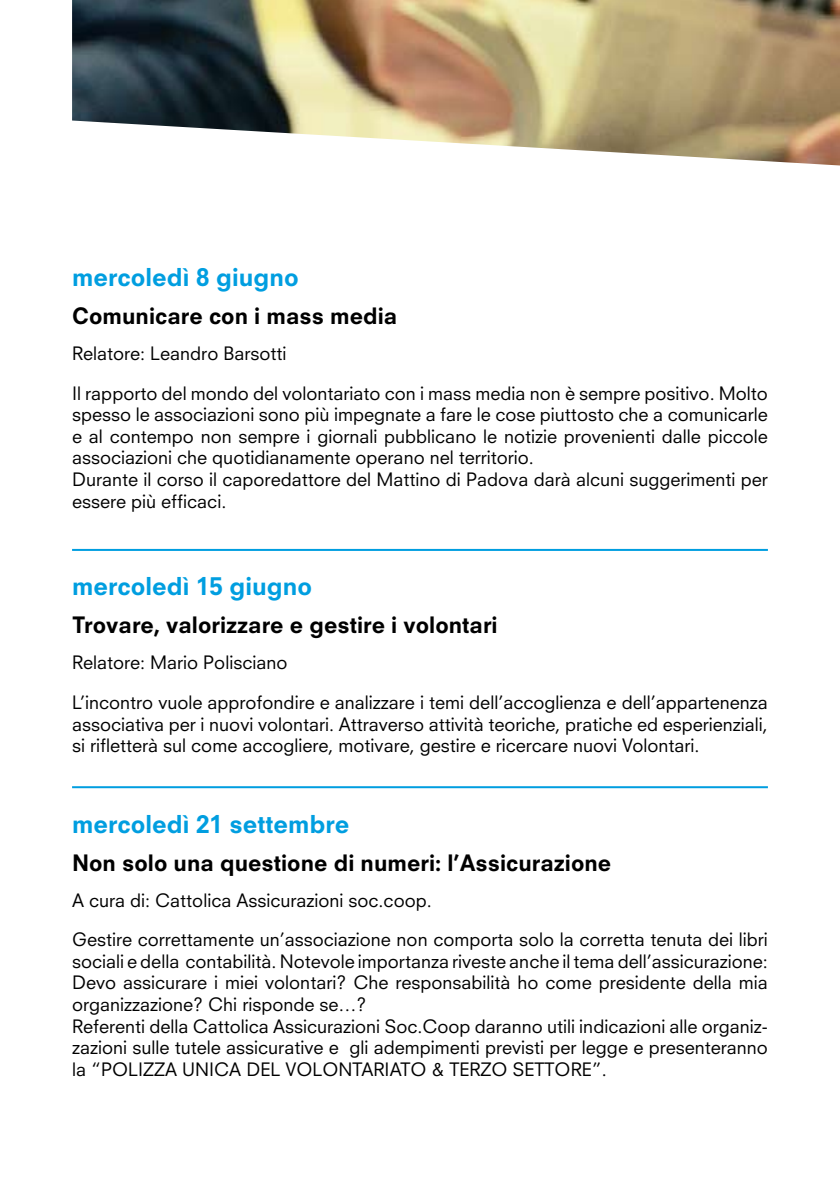
<style>
.page{position:relative;width:840px;height:1191px;background:#fff}
.page>*{position:absolute;margin:0;border:0;box-sizing:border-box;transform-origin:0 0}
.t1{font:800 24px "Neuzeit SLT Std";color:#009ee0}
.t2{font:800 22px "Neuzeit SLT Std";color:#000}
.t3{font:18px/21.6px "Neuzeit SLT Std";color:#000}
</style>
<div class="page">
<hr style="left:72px;top:549px;width:695px;height:2px;background:#009ee0">
<hr style="left:72px;top:786px;width:695px;height:2px;background:#009ee0">
<img style="left:72px;top:0;width:767px;height:165px">
<h1 class="t1" style="left:72px;top:262px;width:228px">mercoledì 8 giugno</h1>
<p class="t2" style="left:72px;top:302px;width:326px">Comunicare con i mass media</p>
<p class="t3" style="left:72px;top:333px;width:697px;line-height:39.6px">Relatore: Leandro Barsotti<br>Il rapporto del mondo del volontariato con i mass media non è sempre positivo. Molto</p>
<p class="t3" style="left:72px;top:404px;width:697px">spesso le associazioni sono più impegnate a fare le cose piuttosto che a comunicarle e al contempo non sempre i giornali pubblicano le notizie provenienti dalle piccole associazioni che quotidianamente operano nel territorio.<br>Durante il corso il caporedattore del Mattino di Padova darà alcuni suggerimenti per essere più efficaci.</p>
<h1 class="t1" style="left:72px;top:572px;width:241px">mercoledì 15 giugno</h1>
<p class="t2" style="left:72px;top:612px;width:427px">Trovare, valorizzare e gestire i volontari</p>
<p class="t3" style="left:72px;top:652px;width:217px">Relatore: Mario Polisciano</p>
<p class="t3" style="left:72px;top:691px;width:697px;text-align:justify">L’incontro vuole approfondire e analizzare i temi dell’accoglienza e dell’appartenenza associativa per i nuovi volontari. Attraverso attività teoriche, pratiche ed esperienziali, si rifletterà sul come accogliere, motivare, gestire e ricercare nuovi Volontari.</p>
<h1 class="t1" style="left:72px;top:809px;width:279px">mercoledì 21 settembre</h1>
<p class="t2" style="left:72px;top:849px;width:540px">Non solo una questione di numeri: l’Assicurazione</p>
<p class="t3" style="left:72px;top:889px;width:361px">A cura di: Cattolica Assicurazioni soc.coop.</p>
<p class="t3" style="left:72px;top:928px;width:697px">Gestire correttamente un’associazione non comporta solo la corretta tenuta dei libri sociali e della contabilità. Notevole importanza riveste anche il tema dell’assicurazione:<br>Devo assicurare i miei volontari? Che responsabilità ho come presidente della mia organizzazione? Chi risponde se…?<br>Referenti della Cattolica Assicurazioni Soc.Coop daranno utili indicazioni alle organiz&shy;zazioni sulle tutele assicurative e gli adempimenti previsti per legge e presenteranno la “POLIZZA UNICA DEL VOLONTARIATO &amp; TERZO SETTORE”.</p>
</div>
